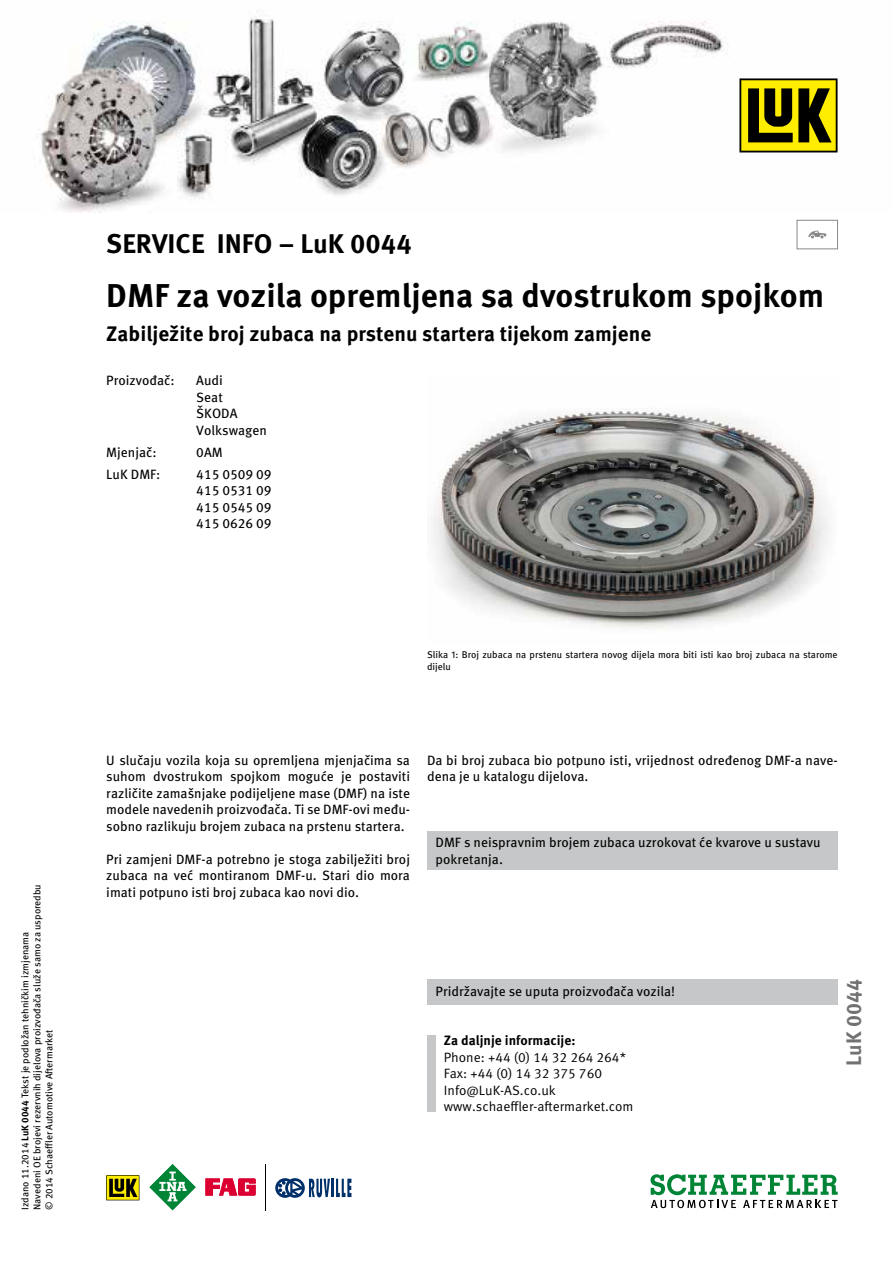
<style>
.page{position:relative;width:893px;height:1263px;background:#fff}
.page>*{position:absolute;margin:0;border:0;box-sizing:border-box;transform-origin:0 0}
.t1{font:700 33px "Meta Pro";color:#000}
.t2{font:700 27px "Meta Pro";color:#000}
.t3{font:700 21px "Meta Pro";color:#000}
.t4{font:700 21px "Meta Pro";color:#707172}
.t5{font:13.5px/16.5px "Meta Pro";color:#000}
.t6{font:13.5px/16.5px "Meta Pro Norm";color:#000}
.t7{font:700 13.5px "Meta Pro";color:#000}
.t8{font:9.75px/12px "Meta Pro";color:#000}
.s1{font-weight:700}
</style>
<div class="page">
<img style="left:433px;top:408px;width:396px;height:221px">
<div style="left:427px;top:831px;width:411px;height:39px;background:#c6c7c8"></div>
<div style="left:427px;top:1035px;width:9px;height:76px;background:#c6c7c8"></div>
<div style="left:427px;top:979px;width:411px;height:25px;background:#c6c7c8"></div>
<div style="left:797px;top:220px;width:41px;height:29px;border:1px solid #87888a"></div>
<svg style="left:808px;top:231px;width:18px;height:7px"></svg>
<svg style="left:106px;top:1175px;width:33px;height:25px"></svg>
<svg style="left:149px;top:1164px;width:47px;height:47px"></svg>
<svg style="left:206px;top:1178px;width:50px;height:17px"></svg>
<hr style="left:265px;top:1164px;width:1px;height:46px;background:#000">
<svg style="left:275px;top:1178px;width:76px;height:20px"></svg>
<svg style="left:650px;top:1174px;width:188px;height:34px"></svg>
<img style="left:38px;top:9px;width:800px;height:204px">
<svg style="left:739px;top:78px;width:98px;height:74px;background:#847a02"></svg>
<p class="t8" style="left:19px;top:1210px;width:327px;rotate:-90deg">Izdano 11.2014 <span class="s1">LuK 0044</span> Tekst je podložan tehničkim izmjenama<br>Navedeni OE brojevi rezervnih dijelova proizvođača služe samo za usporedbu © 2014 Schaeffler Automotive Aftermarket</p>
<h2 class="t2" style="left:106px;top:223px;width:307px">SERVICE INFO – LuK 0044</h2>
<h1 class="t1" style="left:106px;top:270px;width:719px">DMF za vozila opremljena sa dvostrukom spojkom</h1>
<h3 class="t3" style="left:106px;top:317px;width:546px">Zabilježite broj zubaca na prstenu startera tijekom zamjene</h3>
<p class="t5" style="left:106px;top:371px;width:70px">Proizvođač:</p>
<p class="t5" style="left:196px;top:371px;width:72px">Audi<br>Seat<br>ŠKODA<br>Volkswagen</p>
<p class="t5" style="left:106px;top:443px;width:52px">Mjenjač:</p>
<p class="t5" style="left:196px;top:443px;width:28px">0AM</p>
<p class="t5" style="left:106px;top:465px;width:56px">LuK DMF:</p>
<p class="t5" style="left:196px;top:465px;width:77px;text-align:justify">415 0509 09<br>415 0531 09<br>415 0545 09<br>415 0626 09</p>
<p class="t8" style="left:427px;top:648px;width:412px">Slika 1: Broj zubaca na prstenu startera novog dijela mora biti isti kao broj zubaca na starome dijelu</p>
<p class="t5" style="left:106px;top:751px;width:305px;text-align:justify">U slučaju vozila koja su opremljena mjenjačima sa suhom dvostrukom spojkom moguće je postaviti različite zamašnjake podijeljene mase (DMF) na iste modele navedenih proizvođača. Ti se DMF-ovi među&shy;sobno razlikuju brojem zubaca na prstenu startera.</p>
<p class="t5" style="left:106px;top:850px;width:305px;text-align:justify">Pri zamjeni DMF-a potrebno je stoga zabilježiti broj zubaca na već montiranom DMF-u. Stari dio mora imati potpuno isti broj zubaca kao novi dio.</p>
<p class="t5" style="left:427px;top:751px;width:412px">Da bi broj zubaca bio potpuno isti, vrijednost određenog DMF-a nave&shy;dena je u katalogu dijelova.</p>
<p class="t5" style="left:436px;top:833px;width:387px">DMF s neispravnim brojem zubaca uzrokovat će kvarove u sustavu pokretanja.</p>
<p class="t5" style="left:436px;top:982px;width:241px">Pridržavajte se uputa proizvođača vozila!</p>
<p class="t7" style="left:444px;top:1030px;width:133px">Za daljnje informacije:</p>
<p class="t6" style="left:444px;top:1048px;width:191px">Phone: +44 (0) 14 32 264 264*<br>Fax: +44 (0) 14 32 375 760<br>Info@LuK-AS.co.uk www.schaeffler-aftermarket.com</p>
<h3 class="t4" style="left:837px;top:1066px;width:88px;rotate:-90deg">LuK 0044</h3>
</div>
